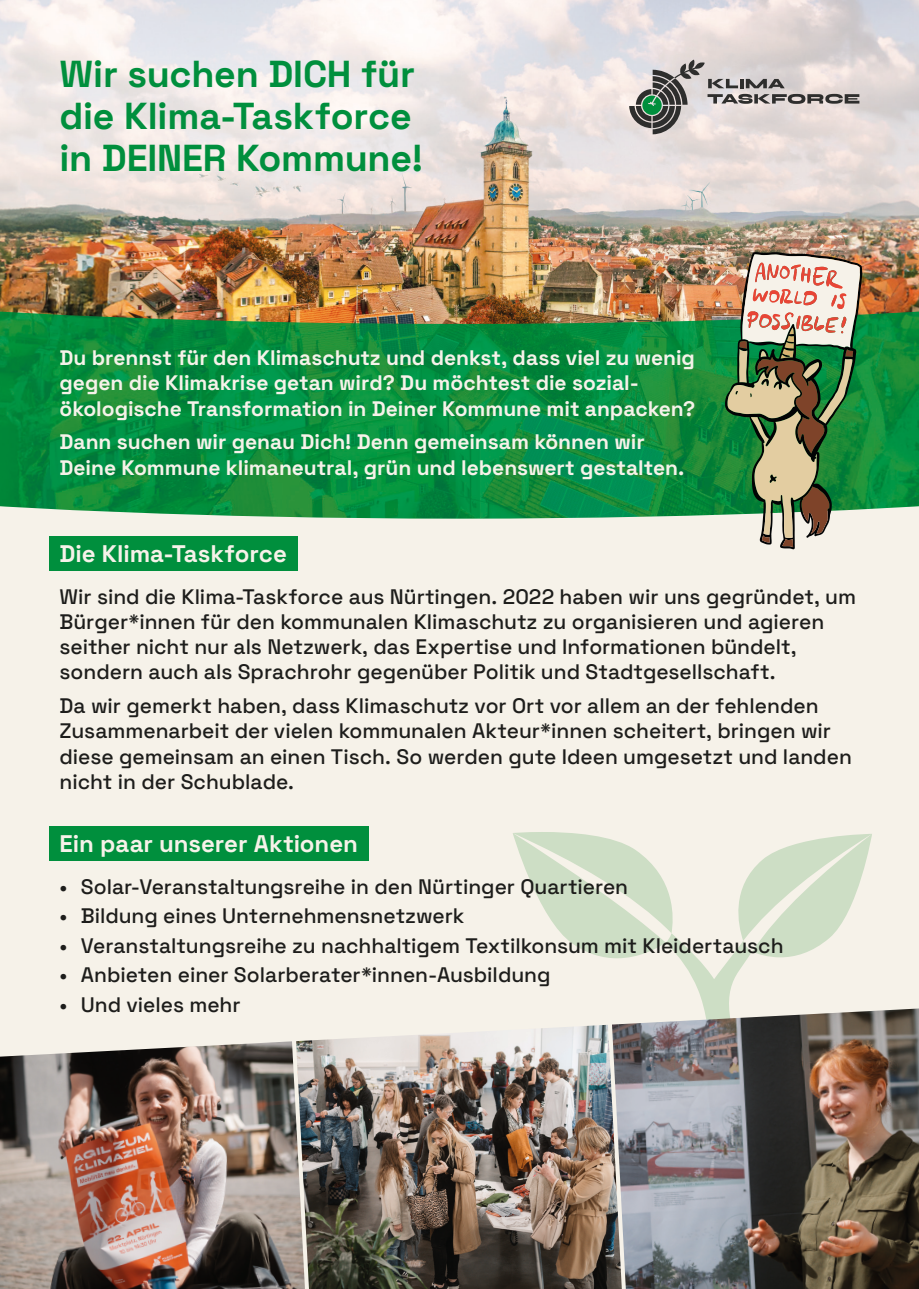
<style>
.page{position:relative;width:919px;height:1289px;background:#fff}
.page>*{position:absolute;margin:0;border:0;box-sizing:border-box;transform-origin:0 0}
.t1{font:300 37.5px/42px "Space Grotesk";letter-spacing:-.005em;color:#008f3d}
.t2{font:300 24px "Space Grotesk";color:#f6f2e9}
.t3{font:300 21px/25.2px "Space Grotesk";color:#1d1d1b}
.t4{font:300 21px/25.2px "Space Grotesk";color:#f6f2e9}
</style>
<div class="page">
<img style="left:0;top:324px;width:50px;height:182px">
<img style="left:868px;top:324px;width:50px;height:182px">
<img style="left:50px;top:324px;width:818px;height:182px">
<img style="left:0;top:0;width:918px;height:324px">
<div style="left:0;top:506px;width:918px;height:535px;background:#f6f2e9"></div>
<svg style="left:512px;top:832px;width:360px;height:192px;background:#e6eadb"></svg>
<div style="left:49px;top:536px;width:248px;height:34px;background:#008f3d"></div>
<div style="left:49px;top:825px;width:319px;height:35px;background:#008f3d"></div>
<img style="left:725px;top:252px;width:137px;height:297px">
<svg style="left:629px;top:60px;width:230px;height:74px;background:#c0bbb8"></svg>
<img style="left:0;top:1041px;width:296px;height:247px">
<img style="left:612px;top:1008px;width:306px;height:280px">
<img style="left:296px;top:1024px;width:325px;height:264px">
<h1 class="t1" style="left:60px;top:51px;width:365px">Wir suchen DICH für die Klima-Taskforce in DEINER Kommune!</h1>
<p class="t4" style="left:60px;top:344px;width:637px">Du brennst für den Klimaschutz und denkst, dass viel zu wenig gegen die Klimakrise getan wird? Du möchtest die sozial&shy;ökologische Transformation in Deiner Kommune mit anpacken?</p>
<p class="t4" style="left:60px;top:428px;width:626px">Dann suchen wir genau Dich! Denn gemeinsam können wir<br>Deine Kommune klimaneutral, grün und lebenswert gestalten.</p>
<p class="t2" style="left:60px;top:535px;width:229px">Die Klima-Taskforce</p>
<p class="t3" style="left:60px;top:582px;width:798px">Wir sind die Klima-Taskforce aus Nürtingen. 2022 haben wir uns gegründet, um Bürger*innen für den kommunalen Klimaschutz zu organisieren und agieren seither nicht nur als Netzwerk, das Expertise und Informationen bündelt, sondern auch als Sprachrohr gegenüber Politik und Stadtgesellschaft.</p>
<p class="t3" style="left:60px;top:692px;width:793px">Da wir gemerkt haben, dass Klimaschutz vor Ort vor allem an der fehlenden Zusammenarbeit der vielen kommunalen Akteur*innen scheitert, bringen wir diese gemeinsam an einen Tisch. So werden gute Ideen umgesetzt und landen nicht in der Schublade.</p>
<p class="t2" style="left:60px;top:825px;width:300px">Ein paar unserer Aktionen</p>
<p class="t3" style="left:60px;top:872px;width:570px">• Solar-Veranstaltungsreihe in den Nürtinger Quartieren</p>
<p class="t3" style="left:60px;top:902px;width:406px">• Bildung eines Unternehmensnetzwerk</p>
<p class="t3" style="left:60px;top:931px;width:725px">• Veranstaltungsreihe zu nachhaltigem Textilkonsum mit Kleidertausch</p>
<p class="t3" style="left:60px;top:961px;width:492px">• Anbieten einer Solarberater*innen-Ausbildung</p>
<p class="t3" style="left:60px;top:990px;width:182px">• Und vieles mehr</p>
</div>
